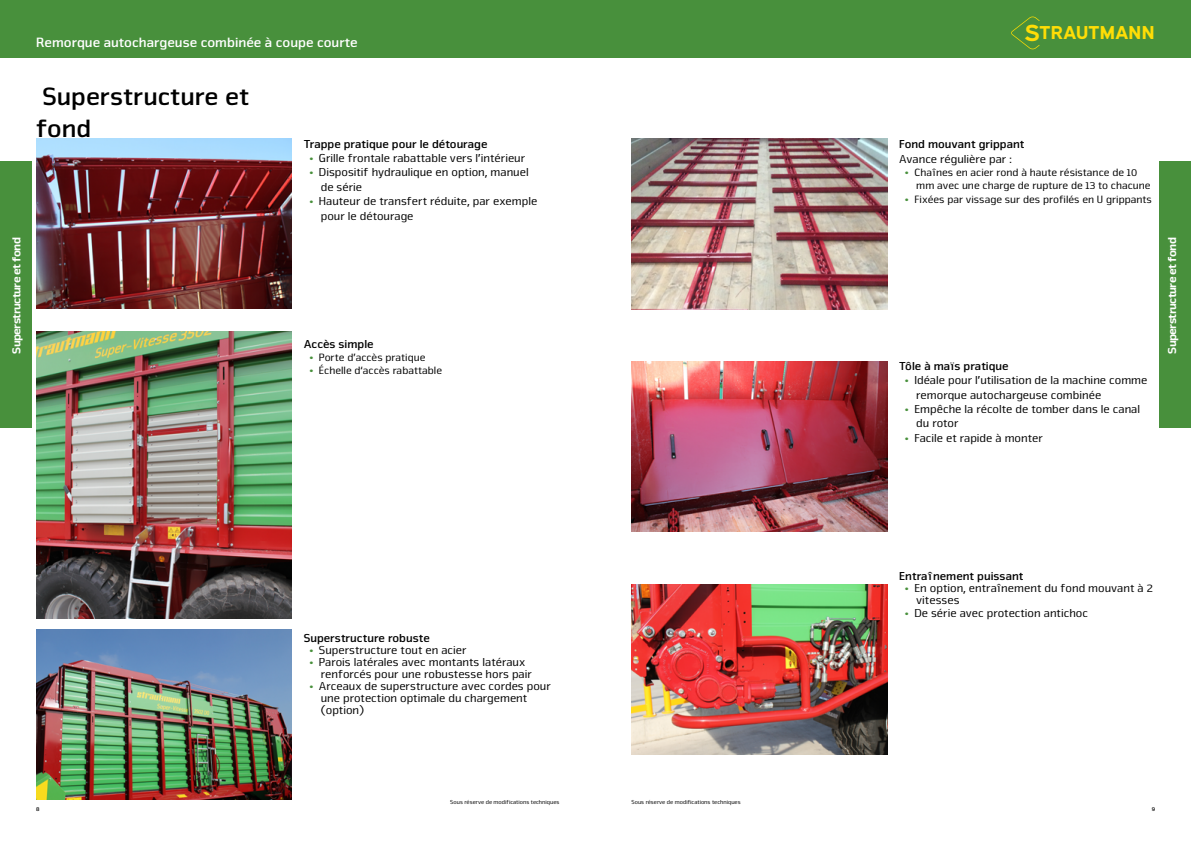
<style>
.page{position:relative;width:1191px;height:842px;background:#fff}
.page>*{position:absolute;margin:0;border:0;box-sizing:border-box;transform-origin:0 0}
.t1{font:700 26px/31.2px "Nuri Pro";color:#000}
.t2{font:700 18.7px "Expressway Rg";color:#ffdd06}
.t3{font:700 14px "Nuri Pro";color:#fff}
.t4{font:12px/14.4px "Nuri Pro";color:#000}
.t5{font:700 12px "Nuri Pro";color:#000}
.t6{font:900 12px "Nuri Pro";letter-spacing:-.05em;color:#fff}
.t7{font:11px/13.2px "Nuri Pro";color:#000}
.t8{font:6px "Nuri Pro";color:#000}
.t9{font:700 6px "Nuri Pro";color:#000}
.s1{font-weight:700;font-size:11px;color:#48903c}
.s2{font-size:23.4px}
.s3{font-weight:700;color:#48903c}
</style>
<div class="page">
<div style="left:0;top:0;width:1191px;height:57px;background:#48903c"></div>
<svg style="left:1011px;top:16px;width:28px;height:33px"></svg>
<img style="left:36px;top:138px;width:256px;height:170px">
<img style="left:36px;top:332px;width:256px;height:286px">
<img style="left:36px;top:629px;width:256px;height:170px">
<img style="left:631px;top:584px;width:256px;height:170px">
<img style="left:631px;top:139px;width:256px;height:170px">
<img style="left:631px;top:361px;width:256px;height:170px">
<div style="left:0;top:162px;width:31px;height:266px;background:#48903c"></div>
<div style="left:1159px;top:162px;width:32px;height:266px;background:#48903c"></div>
<p class="t3" style="left:36px;top:34px;width:323px">Remorque autochargeuse combinée à coupe courte</p>
<h1 class="t1" style="left:36px;top:81px;width:214px">Superstructure et fond</h1>
<p class="t5" style="left:304px;top:136px;width:185px">Trappe pratique pour le détourage</p>
<p class="t4" style="left:309px;top:151px;width:217px"><span class="s1">•</span> Grille frontale rabattable vers l’intérieur</p>
<p class="t4" style="left:321px;top:165px;width:209px;text-indent:-11px"><span class="s1">•</span> Dispositif hydraulique en option, manuel de série</p>
<p class="t4" style="left:321px;top:194px;width:218px;text-indent:-11px"><span class="s1">•</span> Hauteur de transfert réduite, par exemple pour le détourage</p>
<h2 class="t2" style="left:1024px;top:18px;width:132px"><span class="s2">S</span>TRAUTMANN</h2>
<p class="t5" style="left:899px;top:137px;width:127px">Fond mouvant grippant</p>
<p class="t4" style="left:899px;top:152px;width:114px">Avance régulière par :</p>
<p class="t7" style="left:916px;top:166px;width:236px;text-indent:-11px"><span class="s3">•</span> Chaînes en acier rond à haute résistance de 10 mm avec une charge de rupture de 13 to chacune</p>
<p class="t7" style="left:905px;top:193px;width:249px"><span class="s3">•</span> Fixées par vissage sur des profilés en U grippants</p>
<p class="t6" style="left:9px;top:354px;width:118px;rotate:-90deg">Superstructure et fond</p>
<p class="t6" style="left:1165px;top:354px;width:118px;rotate:-90deg">Superstructure et fond</p>
<p class="t5" style="left:304px;top:337px;width:71px">Accès simple</p>
<p class="t7" style="left:309px;top:351px;width:117px"><span class="s3">•</span> Porte d’accès pratique</p>
<p class="t7" style="left:309px;top:364px;width:134px"><span class="s3">•</span> Échelle d‘accès rabattable</p>
<p class="t5" style="left:899px;top:359px;width:111px">Tôle à maïs pratique</p>
<p class="t4" style="left:916px;top:373px;width:233px;text-indent:-11px"><span class="s1">•</span> Idéale pour l’utilisation de la machine comme remorque autochargeuse combinée</p>
<p class="t4" style="left:916px;top:402px;width:225px;text-indent:-11px"><span class="s1">•</span> Empêche la récolte de tomber dans le canal du rotor</p>
<p class="t4" style="left:905px;top:431px;width:140px"><span class="s1">•</span> Facile et rapide à monter</p>
<p class="t5" style="left:304px;top:631px;width:128px">Superstructure robuste</p>
<p class="t4" style="left:309px;top:643px;width:159px"><span class="s1">•</span> Superstructure tout en acier</p>
<p class="t4" style="left:321px;top:656px;width:213px;line-height:12px;text-indent:-11px"><span class="s1">•</span> Parois latérales avec montants latéraux renforcés pour une robustesse hors pair</p>
<p class="t4" style="left:321px;top:680px;width:232px;line-height:12px;text-indent:-11px"><span class="s1">•</span> Arceaux de superstructure avec cordes pour une protection optimale du chargement (option)</p>
<p class="t5" style="left:899px;top:569px;width:126px">Entraînement puissant</p>
<p class="t4" style="left:916px;top:582px;width:238px;line-height:12px;text-indent:-11px"><span class="s1">•</span> En option, entraînement du fond mouvant à 2 vitesses</p>
<p class="t4" style="left:905px;top:606px;width:185px"><span class="s1">•</span> De série avec protection antichoc</p>
<p class="t8" style="left:450px;top:799px;width:111px">Sous réserve de modifications techniques</p>
<p class="t8" style="left:631px;top:799px;width:111px">Sous réserve de modifications techniques</p>
<p class="t9" style="left:36px;top:805px;width:5px">8</p>
<p class="t9" style="left:1151px;top:805px;width:5px">9</p>
</div>
